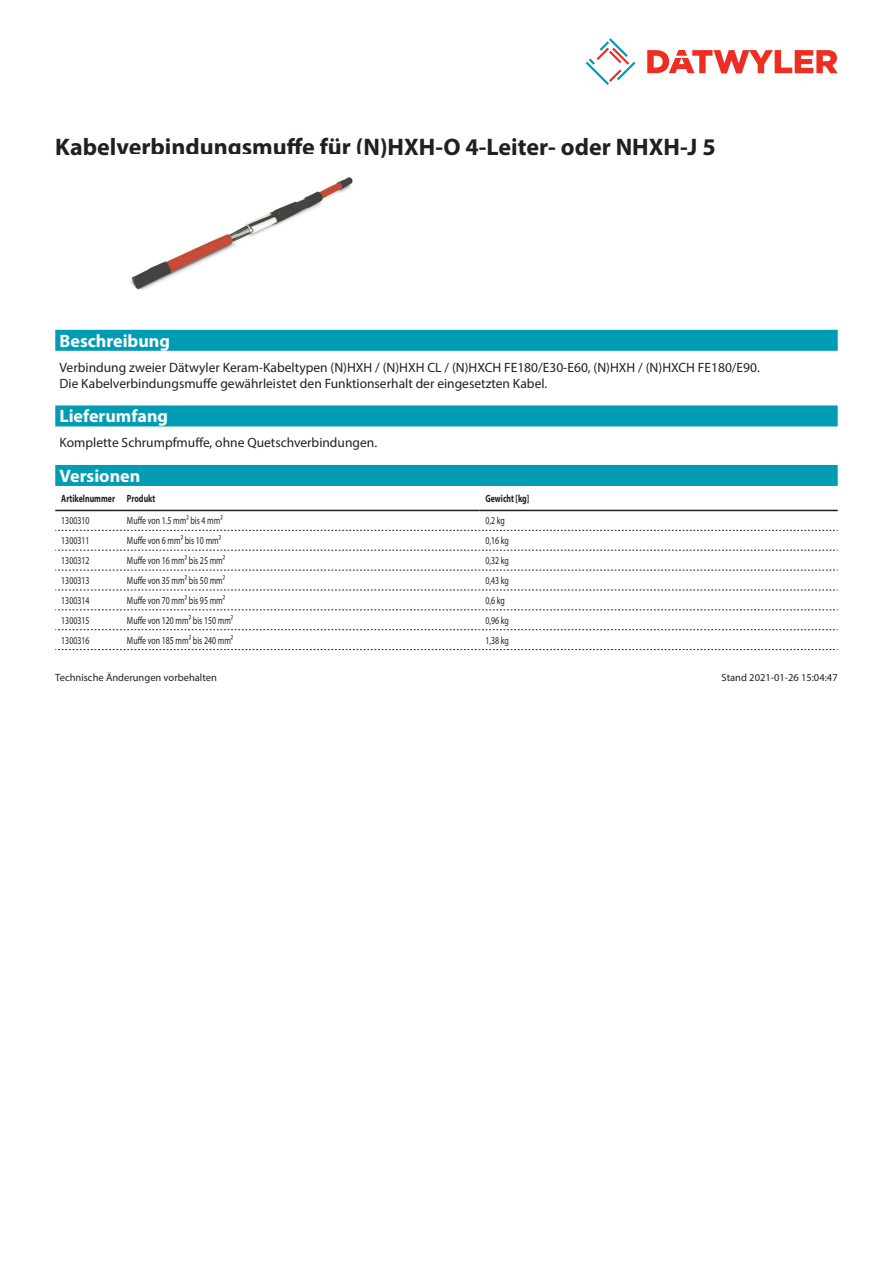
<style>
.page{position:relative;width:893px;height:1263px;background:#fff}
.page>*{position:absolute;margin:0;border:0;box-sizing:border-box;transform-origin:0 0}
.Product_Head{font:700 24px "Myriad Pro";color:#231f20}
.Standard_Head_Proper{font:700 18px "Myriad Pro";color:#fff}
.Standard_text{font:13.5px/16.2px "Myriad Pro";color:#231f20}
.myriadlight{font:10.5px "Myriad Pro";color:#231f20;scale:.75 1}
.Footnote{font:10.5px "Myriad Pro";color:#231f20}
.myriadbold{font:700 10.5px "Myriad Pro";color:#231f20;scale:.75 1}
</style>
<div class="page">
<svg style="left:586px;top:38px;width:49px;height:47px"></svg>
<svg style="left:647px;top:50px;width:191px;height:23px"></svg>
<img style="left:130px;top:177px;width:223px;height:113px">
<div style="left:55px;top:465px;width:783px;height:21px;background:#009cb3"></div>
<hr style="left:55px;top:510px;width:66px;height:1px;background:#231f20">
<hr style="left:121px;top:510px;width:358px;height:1px;background:#231f20">
<hr style="left:479px;top:510px;width:359px;height:1px;background:#231f20">
<svg style="left:55px;top:530px;width:783px;height:1px"></svg>
<svg style="left:55px;top:550px;width:783px;height:1px"></svg>
<svg style="left:55px;top:570px;width:783px;height:1px"></svg>
<svg style="left:55px;top:590px;width:783px;height:1px"></svg>
<svg style="left:55px;top:610px;width:783px;height:1px"></svg>
<svg style="left:55px;top:629px;width:783px;height:1px"></svg>
<svg style="left:55px;top:649px;width:783px;height:1px"></svg>
<div style="left:55px;top:330px;width:783px;height:21px;background:#009cb3"></div>
<div style="left:55px;top:405px;width:783px;height:21px;background:#009cb3"></div>
<p class="Product_Head" style="left:55px;top:131px;width:662px">Kabelverbindungsmuffe für (N)HXH-O 4-Leiter- oder NHXH-J 5</p>
<p class="Standard_Head_Proper" style="left:60px;top:329px;width:112px">Beschreibung</p>
<p class="Standard_text" style="left:60px;top:359px;width:702px">Verbindung zweier Dätwyler Keram-Kabeltypen (N)HXH / (N)HXH CL / (N)HXCH FE180/E30-E60, (N)HXH / (N)HXCH FE180/E90.<br>Die Kabelverbindungsmuffe gewährleistet den Funktionserhalt der eingesetzten Kabel.</p>
<p class="Standard_Head_Proper" style="left:60px;top:405px;width:110px">Lieferumfang</p>
<p class="Standard_text" style="left:60px;top:434px;width:319px">Komplette Schrumpfmuffe, ohne Quetschverbindungen.</p>
<p class="Standard_Head_Proper" style="left:60px;top:464px;width:82px">Versionen</p>
<p class="myriadbold" style="left:61px;top:491px;width:73px">Artikelnummer</p>
<p class="myriadbold" style="left:127px;top:491px;width:39px">Produkt</p>
<p class="myriadbold" style="left:485px;top:491px;width:60px">Gewicht [kg]</p>
<p class="myriadlight" style="left:61px;top:514px;width:39px">1300310</p>
<p class="myriadlight" style="left:127px;top:514px;width:129px">Muffe von 1.5 mm² bis 4 mm²</p>
<p class="myriadlight" style="left:485px;top:514px;width:27px">0,2 kg</p>
<p class="myriadlight" style="left:61px;top:534px;width:39px">1300311</p>
<p class="myriadlight" style="left:127px;top:534px;width:127px">Muffe von 6 mm² bis 10 mm²</p>
<p class="myriadlight" style="left:485px;top:534px;width:33px">0,16 kg</p>
<p class="myriadlight" style="left:61px;top:554px;width:39px">1300312</p>
<p class="myriadlight" style="left:127px;top:554px;width:133px">Muffe von 16 mm² bis 25 mm²</p>
<p class="myriadlight" style="left:485px;top:554px;width:33px">0,32 kg</p>
<p class="myriadlight" style="left:61px;top:574px;width:39px">1300313</p>
<p class="myriadlight" style="left:127px;top:574px;width:133px">Muffe von 35 mm² bis 50 mm²</p>
<p class="myriadlight" style="left:485px;top:574px;width:33px">0,43 kg</p>
<p class="myriadlight" style="left:61px;top:594px;width:39px">1300314</p>
<p class="myriadlight" style="left:127px;top:594px;width:133px">Muffe von 70 mm² bis 95 mm²</p>
<p class="myriadlight" style="left:485px;top:594px;width:27px">0,6 kg</p>
<p class="myriadlight" style="left:61px;top:614px;width:39px">1300315</p>
<p class="myriadlight" style="left:127px;top:614px;width:143px">Muffe von 120 mm² bis 150 mm²</p>
<p class="myriadlight" style="left:485px;top:614px;width:33px">0,96 kg</p>
<p class="myriadlight" style="left:61px;top:634px;width:39px">1300316</p>
<p class="myriadlight" style="left:127px;top:634px;width:143px">Muffe von 185 mm² bis 240 mm²</p>
<p class="myriadlight" style="left:485px;top:634px;width:33px">1,38 kg</p>
<p class="Footnote" style="left:55px;top:671px;width:163px">Technische Änderungen vorbehalten</p>
<p class="Footnote" style="left:722px;top:671px;width:118px">Stand 2021-01-26 15:04:47</p>
</div>
